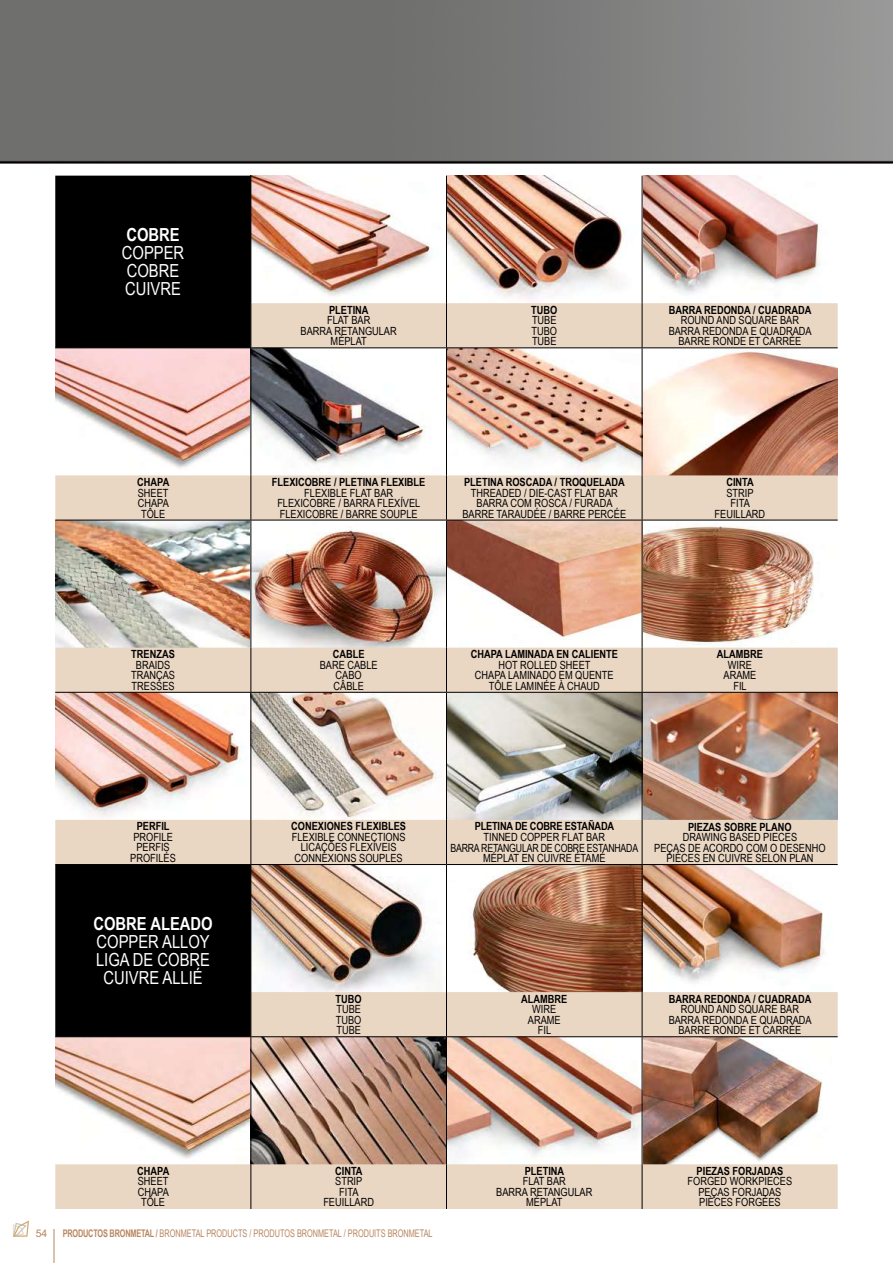
<style>
.page{position:relative;width:893px;height:1263px;background:#fff}
.page>*{position:absolute;margin:0;border:0;box-sizing:border-box;transform-origin:0 0}
.t1{font:18px/18px "Arial Narrow";color:#fff}
.t2{font:700 18px "Arial Narrow";color:#fff}
.t3{font:11.25px/10.5px "Arial Narrow";color:#000;text-align:center}
.t4{font:700 11.25px "Arial Narrow";color:#000}
.t5{font:11.25px "Arial Narrow";color:#000}
.t6{font:11.25px/10.6px "Arial Narrow";letter-spacing:-.02em;color:#000;text-align:center}
.t7{font:10.5px "Arial Narrow";color:#b8855e;scale:.85 1}
.t8{font:10.5px "Arial";color:#b8855e}
.s1{font-weight:700}
</style>
<div class="page">
<svg style="left:13px;top:1220px;width:16px;height:17px"></svg>
<hr style="left:54px;top:1229px;width:1px;height:34px;background:#b8855e">
<img style="left:0;top:0;width:893px;height:164px">
<img style="left:251px;top:176px;width:570px;height:127px">
<div style="left:55px;top:176px;width:195px;height:127px;background:#000"></div>
<img style="left:55px;top:303px;width:783px;height:906px">
<hr style="left:250px;top:176px;width:1px;height:127px;background:#000">
<hr style="left:250px;top:303px;width:1px;height:44px;background:#000">
<hr style="left:250px;top:348px;width:1px;height:127px;background:#000">
<hr style="left:250px;top:475px;width:1px;height:45px;background:#000">
<hr style="left:250px;top:520px;width:1px;height:128px;background:#000">
<hr style="left:250px;top:648px;width:1px;height:44px;background:#000">
<hr style="left:250px;top:693px;width:1px;height:127px;background:#000">
<hr style="left:250px;top:820px;width:1px;height:44px;background:#000">
<hr style="left:250px;top:865px;width:1px;height:127px;background:#000">
<hr style="left:250px;top:992px;width:1px;height:44px;background:#000">
<hr style="left:250px;top:1037px;width:1px;height:127px;background:#000">
<hr style="left:250px;top:1164px;width:1px;height:45px;background:#000">
<hr style="left:446px;top:176px;width:1px;height:127px;background:#000">
<hr style="left:446px;top:303px;width:1px;height:44px;background:#000">
<hr style="left:446px;top:348px;width:1px;height:127px;background:#000">
<hr style="left:446px;top:475px;width:1px;height:45px;background:#000">
<hr style="left:446px;top:520px;width:1px;height:128px;background:#000">
<hr style="left:446px;top:648px;width:1px;height:44px;background:#000">
<hr style="left:446px;top:693px;width:1px;height:127px;background:#000">
<hr style="left:446px;top:820px;width:1px;height:44px;background:#000">
<hr style="left:446px;top:865px;width:1px;height:127px;background:#000">
<hr style="left:446px;top:992px;width:1px;height:44px;background:#000">
<hr style="left:446px;top:1037px;width:1px;height:127px;background:#000">
<hr style="left:446px;top:1164px;width:1px;height:45px;background:#000">
<hr style="left:642px;top:176px;width:1px;height:127px;background:#000">
<hr style="left:642px;top:303px;width:1px;height:44px;background:#000">
<hr style="left:642px;top:348px;width:1px;height:127px;background:#000">
<hr style="left:642px;top:475px;width:1px;height:45px;background:#000">
<hr style="left:642px;top:520px;width:1px;height:128px;background:#000">
<hr style="left:642px;top:648px;width:1px;height:44px;background:#000">
<hr style="left:642px;top:693px;width:1px;height:127px;background:#000">
<hr style="left:642px;top:820px;width:1px;height:44px;background:#000">
<hr style="left:642px;top:865px;width:1px;height:127px;background:#000">
<hr style="left:642px;top:992px;width:1px;height:44px;background:#000">
<hr style="left:642px;top:1037px;width:1px;height:127px;background:#000">
<hr style="left:642px;top:1164px;width:1px;height:45px;background:#000">
<hr style="left:55px;top:347px;width:196px;height:1px;background:#000">
<hr style="left:251px;top:347px;width:195px;height:1px;background:#000">
<hr style="left:446px;top:347px;width:196px;height:1px;background:#000">
<hr style="left:642px;top:347px;width:196px;height:1px;background:#000">
<hr style="left:55px;top:520px;width:196px;height:1px;background:#000">
<hr style="left:251px;top:520px;width:195px;height:1px;background:#000">
<hr style="left:446px;top:520px;width:196px;height:1px;background:#000">
<hr style="left:642px;top:520px;width:196px;height:1px;background:#000">
<hr style="left:55px;top:692px;width:196px;height:1px;background:#000">
<hr style="left:251px;top:692px;width:195px;height:1px;background:#000">
<hr style="left:446px;top:692px;width:196px;height:1px;background:#000">
<hr style="left:642px;top:692px;width:196px;height:1px;background:#000">
<hr style="left:55px;top:864px;width:196px;height:1px;background:#000">
<hr style="left:251px;top:864px;width:195px;height:1px;background:#000">
<hr style="left:446px;top:864px;width:196px;height:1px;background:#000">
<hr style="left:642px;top:864px;width:196px;height:1px;background:#000">
<hr style="left:55px;top:1036px;width:196px;height:1px;background:#000">
<hr style="left:251px;top:1036px;width:195px;height:1px;background:#000">
<hr style="left:446px;top:1036px;width:196px;height:1px;background:#000">
<hr style="left:642px;top:1036px;width:196px;height:1px;background:#000">
<h1 class="t2" style="left:126px;top:221px;width:55px">COBRE</h1>
<h1 class="t1" style="left:122px;top:243px;width:64px">COPPER<br>COBRE<br>CUIVRE</h1>
<p class="t4" style="left:329px;top:301px;width:41px">PLETINA</p>
<p class="t3" style="left:301px;top:315px;width:98px">FLAT BAR<br>BARRA RETANGULAR</p>
<p class="t5" style="left:331px;top:333px;width:38px">MÉPLAT</p>
<p class="t4" style="left:531px;top:301px;width:28px">TUBO</p>
<p class="t3" style="left:531px;top:315px;width:27px;text-align:justify">TUBE TUBO TUBE</p>
<p class="t4" style="left:669px;top:301px;width:144px">BARRA REDONDA / CUADRADA</p>
<p class="t3" style="left:669px;top:315px;width:145px">ROUND AND SQUARE BAR<br>BARRA REDONDA E QUADRADA</p>
<p class="t5" style="left:678px;top:333px;width:124px">BARRE RONDE ET CARRÉE</p>
<p class="t4" style="left:137px;top:474px;width:34px">CHAPA</p>
<p class="t3" style="left:138px;top:487px;width:33px;text-align:left">SHEET<br>CHAPA</p>
<p class="t5" style="left:141px;top:505px;width:26px">TÔLE</p>
<p class="t4" style="left:272px;top:474px;width:155px">FLEXICOBRE / PLETINA FLEXIBLE</p>
<p class="t3" style="left:277px;top:487px;width:145px">FLEXIBLE FLAT BAR<br>FLEXICOBRE / BARRA FLEXÍVEL</p>
<p class="t5" style="left:280px;top:505px;width:139px">FLEXICOBRE / BARRE SOUPLE</p>
<p class="t4" style="left:464px;top:474px;width:162px">PLETINA ROSCADA / TROQUELADA</p>
<p class="t3" style="left:471px;top:487px;width:149px">THREADED / DIE-CAST FLAT BAR<br>BARRA COM ROSCA / FURADA</p>
<p class="t5" style="left:462px;top:505px;width:165px">BARRE TARAUDÉE / BARRE PERCÉE</p>
<p class="t4" style="left:726px;top:473px;width:29px">CINTA</p>
<p class="t3" style="left:726px;top:487px;width:29px">STRIP<br>FITA</p>
<p class="t5" style="left:714px;top:505px;width:52px">FEUILLARD</p>
<p class="t4" style="left:131px;top:646px;width:45px">TRENZAS</p>
<p class="t3" style="left:131px;top:659px;width:46px">BRAIDS<br>TRANÇAS</p>
<p class="t5" style="left:132px;top:677px;width:45px">TRESSES</p>
<p class="t4" style="left:137px;top:818px;width:34px">PERFIL</p>
<p class="t3" style="left:130px;top:831px;width:47px">PROFILE<br>PERFIS<br>PROFILÉS</p>
<h1 class="t2" style="left:93px;top:910px;width:121px">COBRE ALEADO</h1>
<h1 class="t1" style="left:96px;top:932px;width:116px;text-align:center">COPPER ALLOY<br>LIGA DE COBRE<br>CUIVRE ALLIÉ</h1>
<p class="t4" style="left:333px;top:646px;width:33px">CABLE</p>
<p class="t3" style="left:320px;top:659px;width:59px">BARE CABLE<br>CABO</p>
<p class="t5" style="left:334px;top:677px;width:32px">CÂBLE</p>
<p class="t4" style="left:471px;top:646px;width:149px">CHAPA LAMINADA EN CALIENTE</p>
<p class="t3" style="left:475px;top:659px;width:140px">HOT ROLLED SHEET<br>CHAPA LAMINADO EM QUENTE<br>TÔLE LAMINÉE À CHAUD</p>
<p class="t4" style="left:717px;top:646px;width:48px">ALAMBRE</p>
<p class="t3" style="left:723px;top:659px;width:34px">WIRE<br>ARAME</p>
<p class="t5" style="left:733px;top:677px;width:15px">FIL</p>
<p class="t4" style="left:291px;top:818px;width:116px">CONEXIONES FLEXIBLES</p>
<p class="t3" style="left:292px;top:831px;width:115px">FLEXIBLE CONNECTIONS<br>LICAÇÕES FLEXÍVEIS</p>
<p class="t5" style="left:295px;top:850px;width:110px">CONNEXIONS SOUPLES</p>
<p class="t4" style="left:475px;top:818px;width:141px">PLETINA DE COBRE ESTAÑADA</p>
<p class="t6" style="left:450px;top:831px;width:189px">TINNED COPPER FLAT BAR<br>BARRA RETANGULAR DE COBRE ESTANHADA<br>MÉPLAT EN CUIVRE ÉTAMÉ</p>
<p class="t4" style="left:688px;top:818px;width:105px">PIEZAS SOBRE PLANO</p>
<p class="t3" style="left:654px;top:831px;width:173px">DRAWING BASED PIECES<br>PEÇAS DE ACORDO COM O DESENHO</p>
<p class="t5" style="left:666px;top:850px;width:149px">PIÈCES EN CUIVRE SELON PLAN</p>
<p class="t4" style="left:336px;top:990px;width:28px">TUBO</p>
<p class="t3" style="left:336px;top:1004px;width:27px;text-align:justify">TUBE TUBO TUBE</p>
<p class="t4" style="left:521px;top:990px;width:48px">ALAMBRE</p>
<p class="t3" style="left:528px;top:1004px;width:34px">WIRE<br>ARAME</p>
<p class="t5" style="left:538px;top:1022px;width:15px">FIL</p>
<p class="t4" style="left:669px;top:990px;width:144px">BARRA REDONDA / CUADRADA</p>
<p class="t3" style="left:669px;top:1003px;width:145px">ROUND AND SQUARE BAR<br>BARRA REDONDA E QUADRADA</p>
<p class="t5" style="left:678px;top:1022px;width:124px">BARRE RONDE ET CARRÉE</p>
<p class="t8" style="left:36px;top:1226px;width:13px">54</p>
<p class="t4" style="left:137px;top:1162px;width:34px">CHAPA</p>
<p class="t3" style="left:138px;top:1176px;width:33px;text-align:left">SHEET<br>CHAPA</p>
<p class="t5" style="left:141px;top:1194px;width:26px">TÔLE</p>
<p class="t4" style="left:335px;top:1162px;width:29px">CINTA</p>
<p class="t3" style="left:335px;top:1176px;width:29px">STRIP<br>FITA</p>
<p class="t5" style="left:323px;top:1194px;width:52px">FEUILLARD</p>
<p class="t7" style="left:63px;top:1225px;width:437px"><span class="s1">PRODUCTOS BRONMETAL /</span> BRONMETAL PRODUCTS / PRODUTOS BRONMETAL / PRODUITS BRONMETAL</p>
<p class="t4" style="left:525px;top:1162px;width:41px">PLETINA</p>
<p class="t3" style="left:496px;top:1176px;width:98px">FLAT BAR<br>BARRA RETANGULAR</p>
<p class="t5" style="left:526px;top:1194px;width:38px">MÉPLAT</p>
<p class="t4" style="left:697px;top:1162px;width:88px">PIEZAS FORJADAS</p>
<p class="t3" style="left:688px;top:1176px;width:106px">FORGED WORKPIECES<br>PEÇAS FORJADAS<br>PIÈCES FORGÉES</p>
</div>
